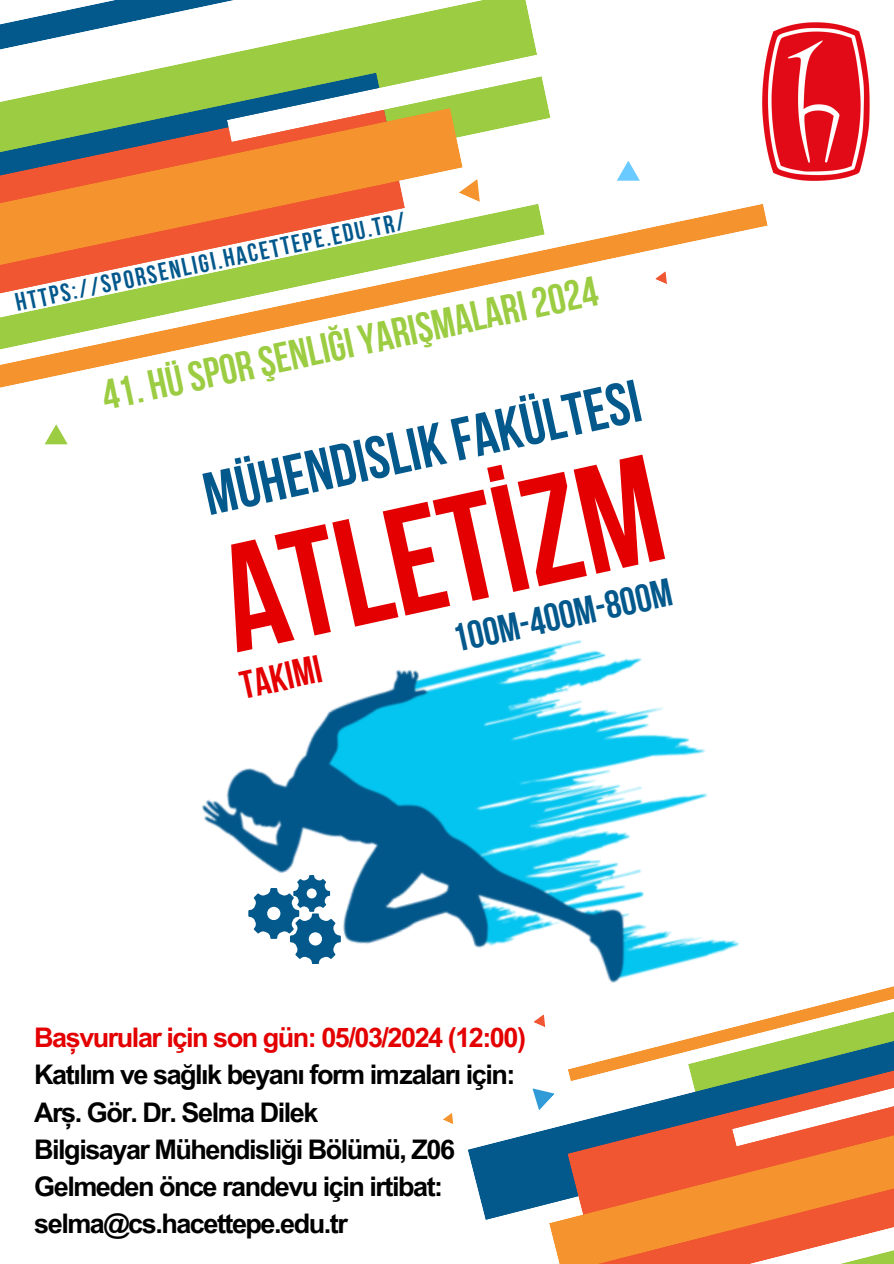
<style>
.page{position:relative;width:894px;height:1264px;background:#fff}
.page>*{position:absolute;margin:0;border:0;box-sizing:border-box;transform-origin:0 0}
.t1{font:700 152.1px "Bebas Neue";color:#e40000}
.t2{font:700 60px "Bebas Neue";color:#03588c}
.t3{font:700 42px "Bebas Neue";color:#9bcc42}
.t4{font:700 39px "Bebas Neue";color:#03588c}
.t5{font:700 39px "Bebas Neue";color:#e40000}
.t6{font:700 27px "Arial Unicode MS";letter-spacing:-.055em;color:#000}
.t7{font:700 27px "Arial Unicode MS";letter-spacing:-.055em;color:#e40000}
.t8{font:700 25.35px "Bebas Neue";color:#03588c}
</style>
<div class="page">
<svg style="left:0;top:0;width:227px;height:95px"></svg>
<div style="left:0;top:95px;width:227px;height:13px;background:#9bcc42"></div>
<svg style="left:0;top:108px;width:462px;height:66px"></svg>
<svg style="left:0;top:174px;width:480px;height:30px;fill:#f5942e"></svg>
<svg style="left:544px;top:204px;width:223px;height:80px"></svg>
<svg style="left:227px;top:0;width:643px;height:142px"></svg>
<svg style="left:0;top:204px;width:544px;height:241px"></svg>
<svg style="left:469px;top:1156px;width:80px;height:64px;fill:#03588c"></svg>
<svg style="left:549px;top:1146px;width:344px;height:117px;fill:#f59431"></svg>
<svg style="left:788px;top:1081px;width:105px;height:65px"></svg>
<img style="left:202px;top:640px;width:586px;height:516px">
<svg style="left:567px;top:823px;width:326px;height:258px"></svg>
<svg style="left:458px;top:179px;width:21px;height:23px"></svg>
<svg style="left:442px;top:1112px;width:11px;height:12px"></svg>
<svg style="left:654px;top:271px;width:12px;height:13px"></svg>
<svg style="left:617px;top:161px;width:22px;height:20px"></svg>
<svg style="left:532px;top:1088px;width:23px;height:22px"></svg>
<svg style="left:45px;top:424px;width:23px;height:20px"></svg>
<svg style="left:533px;top:1014px;width:12px;height:13px"></svg>
<img style="left:762px;top:23px;width:107px;height:157px">
<svg style="left:248px;top:875px;width:92px;height:88px"></svg>
<h3 class="t8" style="left:14px;top:293px;width:399px;rotate:-12deg">HTTPS://SPORSENLIGI.HACETTEPE.EDU.TR/</h3>
<h1 class="t3" style="left:99px;top:379px;width:507px;rotate:-12deg">41. HÜSPOR ŞENLIĞI YARIŞMALARI 2024</h1>
<p class="t2" style="left:199px;top:470px;width:447px;rotate:-12deg">MÜHENDISLIK FAKÜLTESI</p>
<h3 class="t1" style="left:212px;top:540px;width:447px;rotate:-12deg">ATLETİZM</h3>
<h2 class="t4" style="left:450px;top:623px;width:225px;rotate:-12deg">100M-400M-800M</h2>
<p class="t5" style="left:238px;top:670px;width:83px;rotate:-12deg">TAKIMI</p>
<p class="t7" style="left:34px;top:1018px;width:493px">Başvurular için son gün: 05/03/2024 (12:00)</p>
<h3 class="t6" style="left:34px;top:1055px;width:482px">Katılım ve sağlık beyanı form imzaları için:</h3>
<p class="t6" style="left:34px;top:1092px;width:285px">Arş. Gör. Dr. Selma Dilek</p>
<p class="t6" style="left:34px;top:1129px;width:422px">Bilgisayar Mühendisliği Bölümü, Z06</p>
<p class="t6" style="left:34px;top:1166px;width:410px">Gelmeden önce randevu için irtibat:</p>
<p class="t6" style="left:34px;top:1203px;width:315px">selma@cs.hacettepe.edu.tr</p>
</div>
